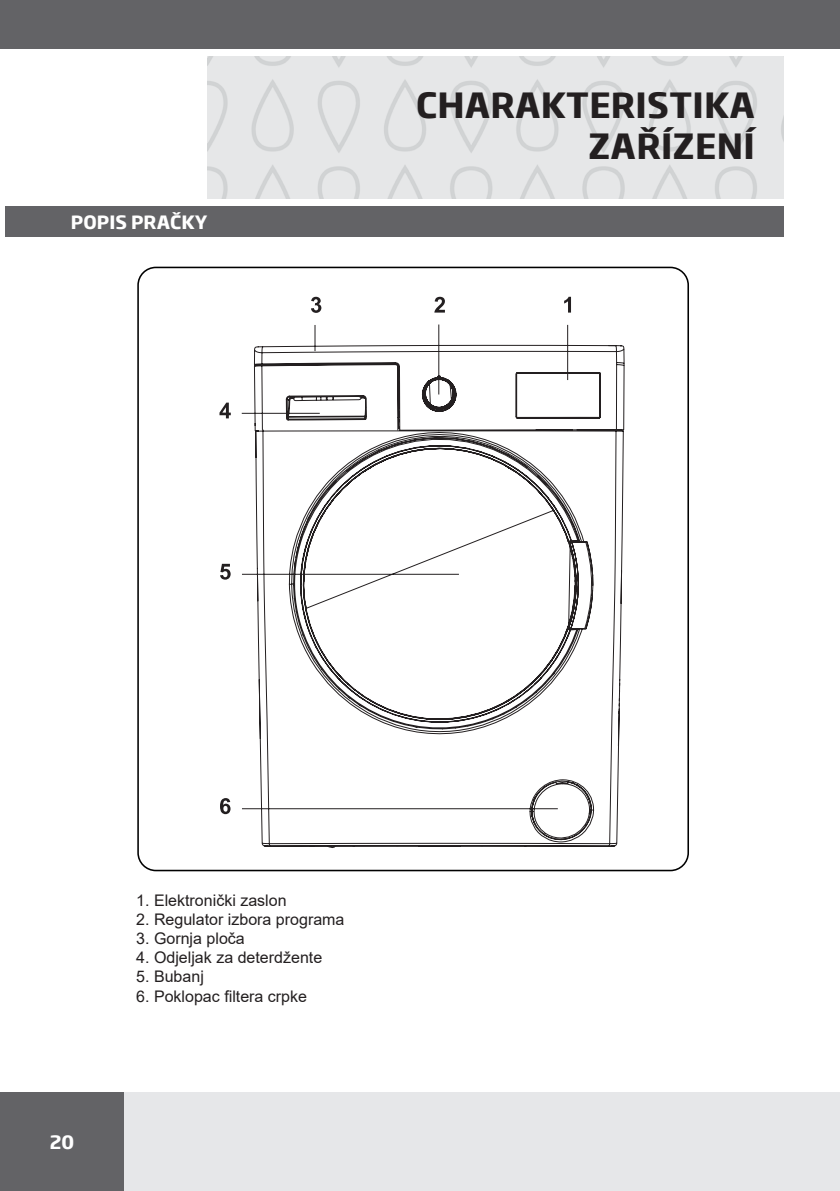
<style>
.page{position:relative;width:840px;height:1191px;background:#fff}
.page>*{position:absolute;margin:0;border:0;box-sizing:border-box;transform-origin:0 0}
.t1{font:700 34px/40.8px "Soho Gothic Pro";letter-spacing:.005em;color:#231f20;text-align:right}
.BODY-PODSTAWOWE_szanowny-kliencie{font:700 18px "Soho Gothic Pro";letter-spacing:.005em;color:#fff}
.t2{font:16px "Arial";color:#231f20}
</style>
<div class="page">
<hr style="left:839px;top:1092px;width:1px;height:99px;background:#e6e7e9">
<div style="left:0;top:1092px;width:839px;height:99px;background:#e6e7e9"></div>
<div style="left:0;top:1092px;width:124px;height:99px;background:#636366"></div>
<img style="left:207px;top:56px;width:575px;height:142px">
<div style="left:5px;top:207px;width:777px;height:30px;background:#636366"></div>
<div style="left:0;top:0;width:839px;height:49px;background:#636366"></div>
<svg style="left:219px;top:406px;width:5px;height:10px"></svg>
<svg style="left:220px;top:564px;width:4px;height:15px"></svg>
<svg style="left:220px;top:798px;width:4px;height:16px"></svg>
<svg style="left:224px;top:266px;width:404px;height:606px"></svg>
<div style="left:518px;top:401px;width:78px;height:14px;background:#fff"></div>
<p class="BODY-PODSTAWOWE_szanowny-kliencie" style="left:71px;top:208px;width:138px">POPIS PRAČKY</p>
<p class="t1" style="left:416px;top:83px;width:340px">CHARAKTERISTIKA<br>ZAŘÍZENÍ</p>
<p class="BODY-PODSTAWOWE_szanowny-kliencie" style="left:50px;top:1127px;width:26px">20</p>
<p class="t2" style="left:136px;top:889px;width:152px">1. Elektronički zaslon</p>
<p class="t2" style="left:136px;top:908px;width:210px">2. Regulator izbora programa</p>
<p class="t2" style="left:136px;top:927px;width:110px">3. Gornja ploča</p>
<p class="t2" style="left:136px;top:946px;width:187px">4. Odjeljak za deterdžente</p>
<p class="t2" style="left:136px;top:965px;width:69px">5. Bubanj</p>
<p class="t2" style="left:136px;top:985px;width:172px">6. Poklopac filtera crpke</p>
</div>
